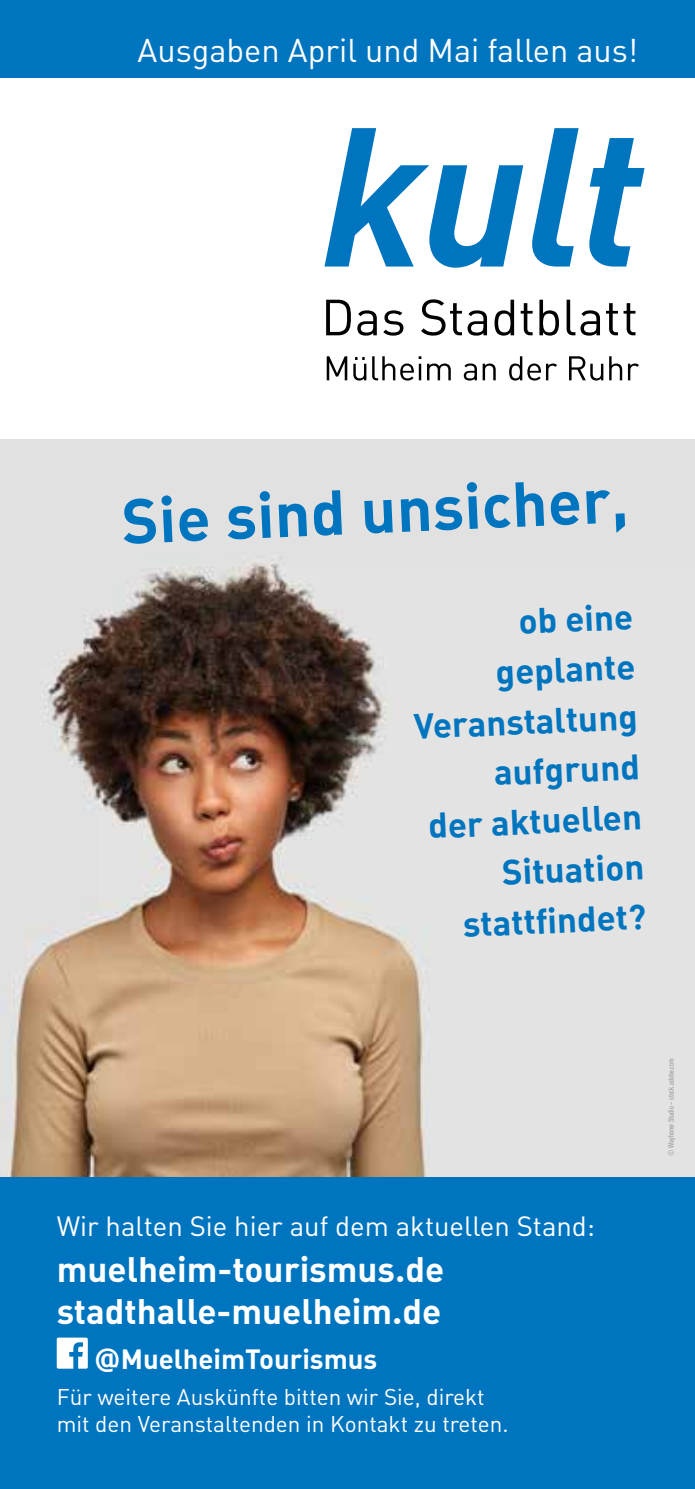
<style>
.page{position:relative;width:695px;height:1489px;background:#fff}
.page>*{position:absolute;margin:0;border:0;box-sizing:border-box;transform-origin:0 0}
.t1{font:62.25px "DIN Bold Alternate";color:#0075bf}
.t2{font:35px/50px "DIN Bold Alternate";color:#0075bf;text-align:right}
.t3{font:35px/42px "DIN Bold Alternate";color:#fff}
.t4{font:32.5px "DIN Regular Alternate";color:#fff}
.t5{font:27.5px "DIN Regular Alternate";color:#fff}
.t6{font:27.5px "DIN Bold Alternate";color:#fff}
.t7{font:22.5px/27px "DIN Regular Alternate";color:#fff}
.t8{font:7.75px "DIN Cond Medium Alternate";color:#9d9d9c}
.s1{font-family:"Verdana";font-weight:700}
</style>
<div class="page">
<svg style="left:326px;top:356px;width:313px;height:24px"></svg>
<svg style="left:326px;top:299px;width:309px;height:36px"></svg>
<svg style="left:324px;top:128px;width:320px;height:140px"></svg>
<div style="left:0;top:0;width:694px;height:78px;background:#0075bf"></div>
<img style="left:0;top:439px;width:694px;height:737px">
<div style="left:0;top:1176px;width:694px;height:312px;background:#0075bf"></div>
<svg style="left:57px;top:1337px;width:31px;height:31px"></svg>
<h3 class="t4" style="left:137px;top:28px;width:502px">Ausgaben April und Mai fallen aus!</h3>
<h1 class="t1" style="left:120px;top:477px;width:508px;rotate:-2deg">Sie sind unsicher,</h1>
<h2 class="t2" style="left:407px;top:601px;width:226px;rotate:-3deg">ob eine geplante<br>Veranstaltung aufgrund<br>der aktuellen<br>Situation stattfi ndet?</h2>
<p class="t5" style="left:57px;top:1207px;width:540px">Wir halten Sie hier auf dem aktuellen Stand:</p>
<h2 class="t3" style="left:57px;top:1246px;width:389px">muelheim-tourismus.de stadthalle-muelheim.de</h2>
<p class="t6" style="left:94px;top:1340px;width:285px"><span class="s1">@</span>MuelheimTourismus</p>
<p class="t7" style="left:57px;top:1382px;width:453px">Für weitere Auskünfte bitten wir Sie, direkt mit den Veranstaltenden in Kontakt zu treten.</p>
<p class="t8" style="left:665px;top:1155px;width:99px;rotate:-90deg">© Wayhome Studio – stock.adobe.com</p>
</div>
